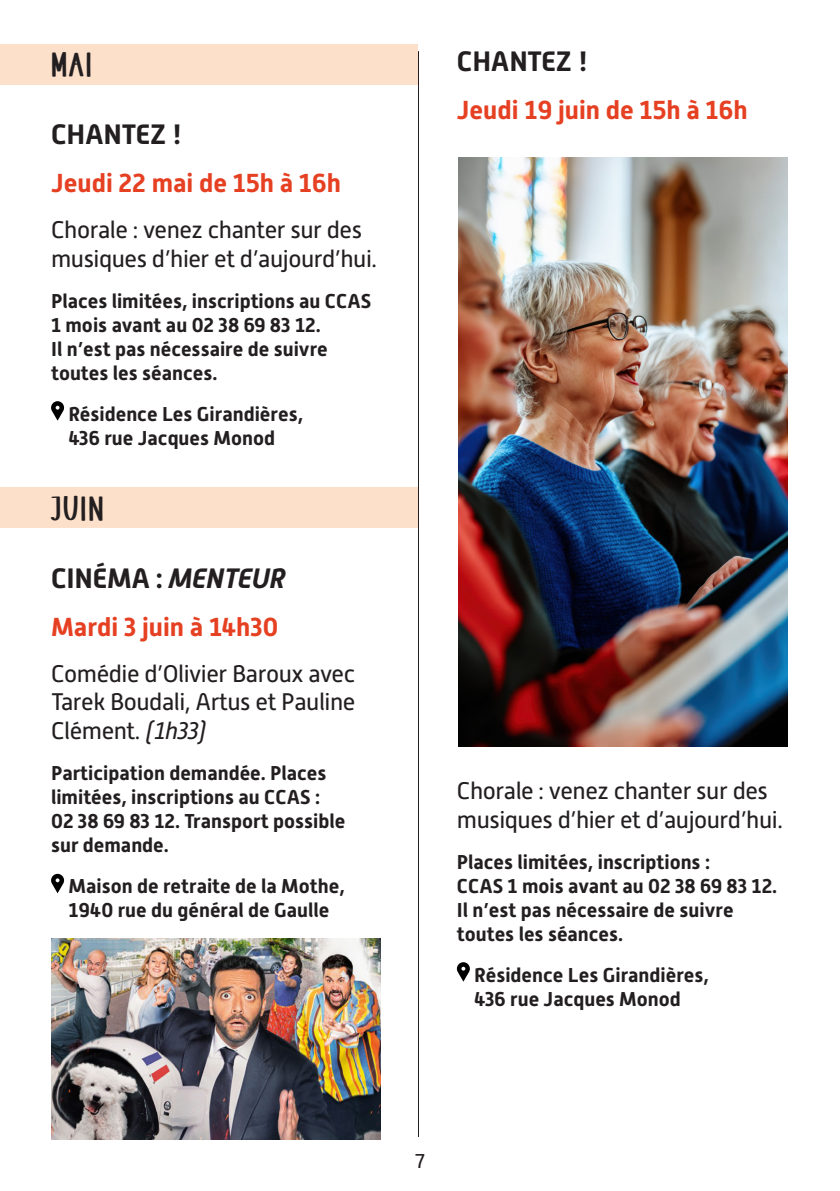
<style>
.page{position:relative;width:840px;height:1191px;background:#fff}
.page>*{position:absolute;margin:0;border:0;box-sizing:border-box;transform-origin:0 0}
.moisDroiteCentre{font:34px "SIMPLEPLANNER Regular";letter-spacing:.06em;color:#231f20}
.titreAtelier{font:700 28px "Alwyn New";letter-spacing:-.01em;color:#231f20}
.date{font:700 26px "Alwyn New";color:#e64022}
.texteDescriptif{font:24px/28.8px "Alwyn New";letter-spacing:-.02em;color:#231f20}
.texteMention{font:700 20px/24px "Alwyn New";color:#231f20}
.lieuSimple{font:700 20px/24px "Alwyn New";color:#231f20}
.t1{font:20px "Alwyn New";color:#231f20}
.s1{font-style:italic}
</style>
<div class="page">
<div style="left:0;top:44px;width:417px;height:40px;background:#fde0ca"></div>
<div style="left:0;top:488px;width:417px;height:40px;background:#fde0ca"></div>
<svg style="left:51px;top:401px;width:13px;height:20px"></svg>
<svg style="left:51px;top:874px;width:13px;height:19px"></svg>
<svg style="left:456px;top:962px;width:13px;height:19px"></svg>
<img style="left:51px;top:938px;width:329px;height:202px">
<img style="left:458px;top:157px;width:328px;height:589px">
<hr style="left:418px;top:51px;width:1px;height:1086px;background:#231f20">
<p class="moisDroiteCentre" style="left:51px;top:44px;width:42px">MAI</p>
<p class="titreAtelier" style="left:51px;top:118px;width:133px">CHANTEZ !</p>
<p class="date" style="left:51px;top:168px;width:291px">Jeudi 22 mai de 15h à 16h</p>
<p class="texteDescriptif" style="left:51px;top:215px;width:327px">Chorale : venez chanter sur des musiques d’hier et d’aujourd’hui.</p>
<p class="texteMention" style="left:51px;top:289px;width:321px">Places limitées, inscriptions au CCAS<br>1 mois avant au 02 38 69 83 12.<br>Il n’est pas nécessaire de suivre toutes les séances.</p>
<p class="lieuSimple" style="left:68px;top:402px;width:236px">Résidence Les Girandières,<br>436 rue Jacques Monod</p>
<p class="moisDroiteCentre" style="left:51px;top:488px;width:54px">JUIN</p>
<p class="titreAtelier" style="left:51px;top:561px;width:236px">CINÉMA : <span class="s1">MENTEUR</span></p>
<p class="date" style="left:51px;top:611px;width:228px">Mardi 3 juin à 14h30</p>
<p class="texteDescriptif" style="left:51px;top:659px;width:306px;text-align:justify">Comédie d’Olivier Baroux avec Tarek Boudali, Artus et Pauline Clément. <span class="s1">(1h33)</span></p>
<p class="texteMention" style="left:51px;top:761px;width:295px">Participation demandée. Places limitées, inscriptions au CCAS :<br>02 38 69 83 12. Transport possible sur demande.</p>
<p class="lieuSimple" style="left:68px;top:874px;width:278px">Maison de retraite de la Mothe,<br>1940 rue du général de Gaulle</p>
<p class="titreAtelier" style="left:456px;top:45px;width:133px">CHANTEZ !</p>
<p class="date" style="left:456px;top:95px;width:292px">Jeudi 19 juin de 15h à 16h</p>
<p class="texteDescriptif" style="left:456px;top:776px;width:327px">Chorale : venez chanter sur des musiques d’hier et d’aujourd’hui.</p>
<p class="texteMention" style="left:456px;top:849px;width:322px">Places limitées, inscriptions :<br>CCAS 1 mois avant au 02 38 69 83 12.<br>Il n’est pas nécessaire de suivre toutes les séances.</p>
<p class="lieuSimple" style="left:474px;top:962px;width:236px">Résidence Les Girandières,<br>436 rue Jacques Monod</p>
<p class="t1" style="left:415px;top:1149px;width:11px">7</p>
</div>
